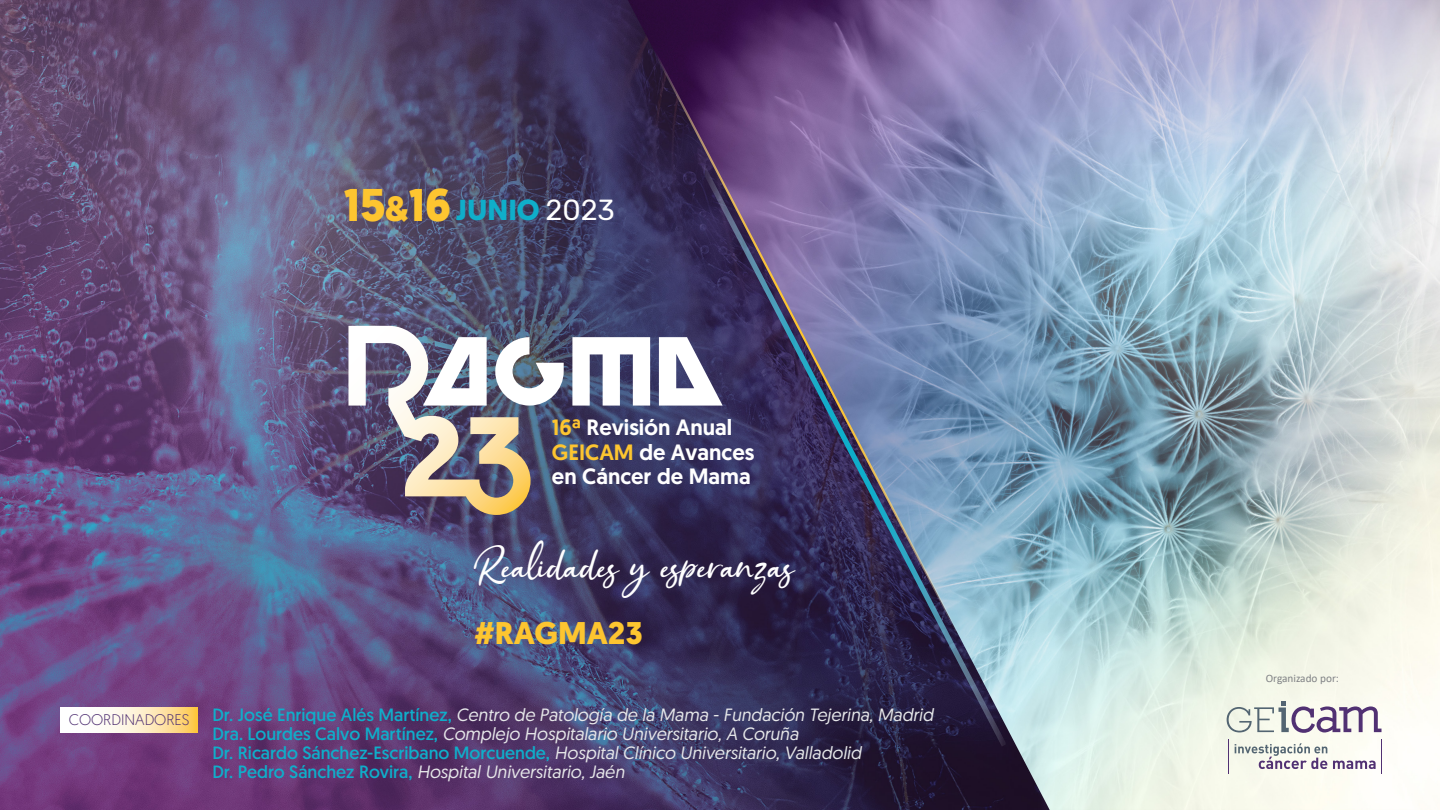
<style>
.page{position:relative;width:1440px;height:810px;background:#fff}
.page>*{position:absolute;margin:0;border:0;box-sizing:border-box;transform-origin:0 0}
.t1{font:39.45px "Cristalistic Script";color:#fff}
.t2{font:700 31.35px "Geomanist";color:#fdc530}
.t3{font:700 28.95px "Geomanist";color:#0faeca}
.t4{font:500 22.12px/24.2px "Geomanist";color:#fff}
.t5{font:italic 17.77px/19.2px "Geomanist";color:#e6e7e9}
.t6{font:300 15.38px "Geomanist";color:#513173}
.t7{font:11.25px "Calibri";color:#808285}
.s1{font-size:45.83px;color:#fdc530}
.s2{font-size:35.1px;color:#fdc530}
.s3{font-family:"Rubik";font-weight:400;color:#fff}
.s4{color:#fdc530}
.s5{font-style:normal;color:#0faeca}
</style>
<div class="page">
<img style="left:0;top:0;width:628px;height:810px">
<img style="left:628px;top:0;width:812px;height:810px">
<svg style="left:1235px;top:743px;width:92px;height:26px"></svg>
<svg style="left:1333px;top:761px;width:43px;height:8px"></svg>
<hr style="left:1228px;top:739px;width:1px;height:35px;background:#513173">
<hr style="left:1381px;top:739px;width:1px;height:35px;background:#513173">
<svg style="left:1227px;top:701px;width:155px;height:32px"></svg>
<svg style="left:652px;top:49px;width:308px;height:586px;background:#594677"></svg>
<svg style="left:695px;top:158px;width:316px;height:594px;background:#545980"></svg>
<svg style="left:659px;top:337px;width:64px;height:69px"></svg>
<svg style="left:572px;top:337px;width:78px;height:69px"></svg>
<svg style="left:348px;top:326px;width:216px;height:189px"></svg>
<svg style="left:60px;top:708px;width:137px;height:24px"></svg>
<h3 class="t3" style="left:344px;top:191px;width:273px"><span class="s1">15</span><span class="s2">&amp;</span><span class="s1">16</span> JUNIO <span class="s3">2023</span></h3>
<p class="t4" style="left:552px;top:415px;width:204px"><span class="s4">16ª</span> Revisión Anual<br><span class="s4">GEICAM</span> de Avances en Cáncer de Mama</p>
<h1 class="t1" style="left:473px;top:540px;width:324px">Realidades y esperanzas</h1>
<h2 class="t2" style="left:474px;top:612px;width:170px">#RAGMA23</h2>
<p class="t6" style="left:69px;top:710px;width:122px">COORDINADORES</p>
<p class="t5" style="left:212px;top:704px;width:722px"><span class="s5">Dr. José Enrique Alés Martínez,</span> Centro de Patología de la Mama - Fundación Tejerina, Madrid <span class="s5">Dra. Lourdes Calvo Martínez,</span> Complejo Hospitalario Universitario, A Coruña<br><span class="s5">Dr. Ricardo Sánchez-Escribano Morcuende,</span> Hospital Clínico Universitario, Valladolid<br><span class="s5">Dr. Pedro Sánchez Rovira,</span> Hospital Universitario, Jaén</p>
<p class="t7" style="left:1266px;top:671px;width:75px">Organizado por:</p>
</div>
